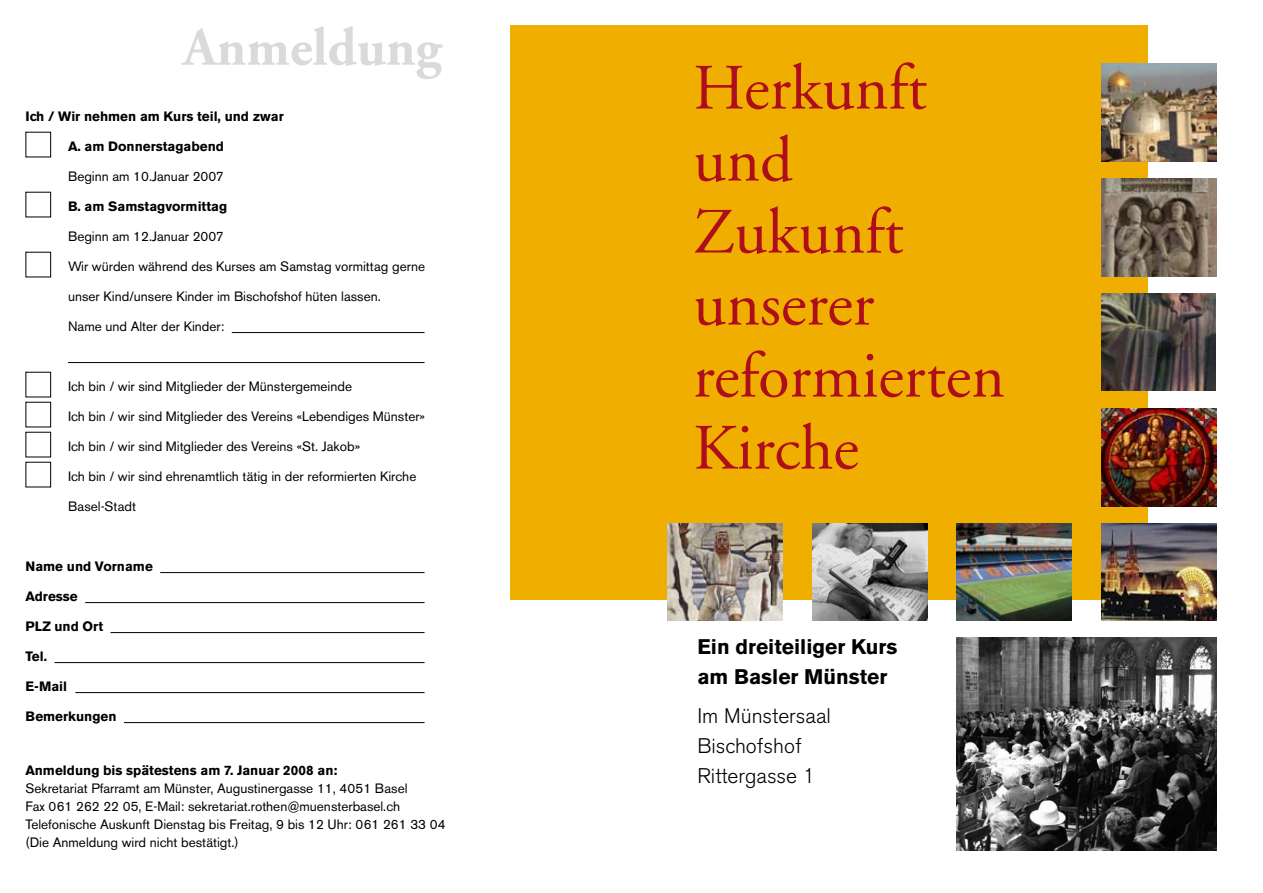
<style>
.page{position:relative;width:1263px;height:893px;background:#fff}
.page>*{position:absolute;margin:0;border:0;box-sizing:border-box;transform-origin:0 0}
.t1{font:64.5px/72px "Adobe Garamond";color:#ae0e1b}
.t2{font:700 54px "Adobe Garamond Pro";color:#d9dadb}
.t3{font:300 21px/30px "Akzidenz Grotesk BE";color:#000}
.t4{font:700 21px/30px "Akzidenz Grotesk BE";color:#000}
.t5{font:13.5px/18px "Akzidenz Grotesk BE";color:#000}
.t6{font:700 13.5px "Akzidenz Grotesk BE";color:#000}
</style>
<div class="page">
<div style="left:510px;top:26px;width:638px;height:574px;background:#f0af00"></div>
<img style="left:1101px;top:408px;width:115px;height:98px">
<img style="left:1101px;top:64px;width:115px;height:98px">
<img style="left:1101px;top:293px;width:114px;height:97px">
<img style="left:1101px;top:179px;width:115px;height:97px">
<img style="left:1101px;top:523px;width:115px;height:98px">
<img style="left:957px;top:523px;width:114px;height:98px">
<img style="left:812px;top:523px;width:115px;height:98px">
<img style="left:668px;top:523px;width:114px;height:98px">
<img style="left:957px;top:638px;width:259px;height:212px">
<hr style="left:232px;top:332px;width:193px;height:1px;background:#000">
<hr style="left:68px;top:362px;width:357px;height:1px;background:#000">
<hr style="left:160px;top:572px;width:265px;height:1px;background:#000">
<hr style="left:85px;top:602px;width:340px;height:1px;background:#000">
<hr style="left:110px;top:632px;width:315px;height:1px;background:#000">
<hr style="left:54px;top:662px;width:371px;height:1px;background:#000">
<hr style="left:75px;top:692px;width:350px;height:1px;background:#000">
<hr style="left:124px;top:722px;width:301px;height:1px;background:#000">
<h2 class="t2" style="left:183px;top:16px;width:260px">Anmeldung</h2>
<p class="t6" style="left:26px;top:109px;width:260px">Ich / Wir nehmen am Kurs teil, und zwar</p>
<p class="t6" style="left:68px;top:139px;width:158px">A. am Donnerstagabend</p>
<p class="t5" style="left:68px;top:167px;width:157px">Beginn am 10.Januar 2007</p>
<p class="t6" style="left:68px;top:199px;width:161px">B. am Samstagvormittag</p>
<p class="t5" style="left:68px;top:227px;width:157px">Beginn am 12.Januar 2007</p>
<p class="t5" style="left:68px;top:257px;width:358px">Wir würden während des Kurses am Samstag vormittag gerne</p>
<p class="t5" style="left:68px;top:287px;width:314px">unser Kind/unsere Kinder im Bischofshof hüten lassen.</p>
<p class="t5" style="left:68px;top:317px;width:158px">Name und Alter der Kinder:</p>
<p class="t5" style="left:68px;top:377px;width:286px">Ich bin / wir sind Mitglieder der Münstergemeinde</p>
<p class="t5" style="left:68px;top:407px;width:358px">Ich bin / wir sind Mitglieder des Vereins «Lebendiges Münster»</p>
<p class="t5" style="left:68px;top:437px;width:293px">Ich bin / wir sind Mitglieder des Vereins «St. Jakob»</p>
<p class="t5" style="left:68px;top:467px;width:350px">Ich bin / wir sind ehrenamtlich tätig in der reformierten Kirche</p>
<p class="t5" style="left:68px;top:497px;width:70px">Basel-Stadt</p>
<p class="t6" style="left:26px;top:559px;width:129px">Name und Vorname</p>
<p class="t6" style="left:26px;top:589px;width:54px">Adresse</p>
<p class="t6" style="left:26px;top:619px;width:79px">PLZ und Ort</p>
<p class="t6" style="left:26px;top:649px;width:23px">Tel.</p>
<p class="t6" style="left:26px;top:679px;width:43px">E-Mail</p>
<p class="t6" style="left:26px;top:709px;width:93px">Bemerkungen</p>
<p class="t6" style="left:26px;top:763px;width:313px">Anmeldung bis spätestens am 7. Januar 2008 an:</p>
<p class="t5" style="left:26px;top:779px;width:422px">Sekretariat Pfarramt am Münster, Augustinergasse 11, 4051 Basel<br>Fax 061 262 22 05, E-Mail: sekretariat.rothen@muensterbasel.ch Telefonische Auskunft Dienstag bis Freitag, 9 bis 12 Uhr: 061 261 33 04 (Die Anmeldung wird nicht bestätigt.)</p>
<h1 class="t1" style="left:693px;top:54px;width:313px">Herkunft und<br>Zukunft unserer reformierten<br>Kirche</h1>
<h3 class="t4" style="left:697px;top:631px;width:201px">Ein dreiteiliger Kurs am Basler Münster</h3>
<h3 class="t3" style="left:697px;top:701px;width:135px">Im Münstersaal<br>Bischofshof<br>Rittergasse 1</h3>
</div>
